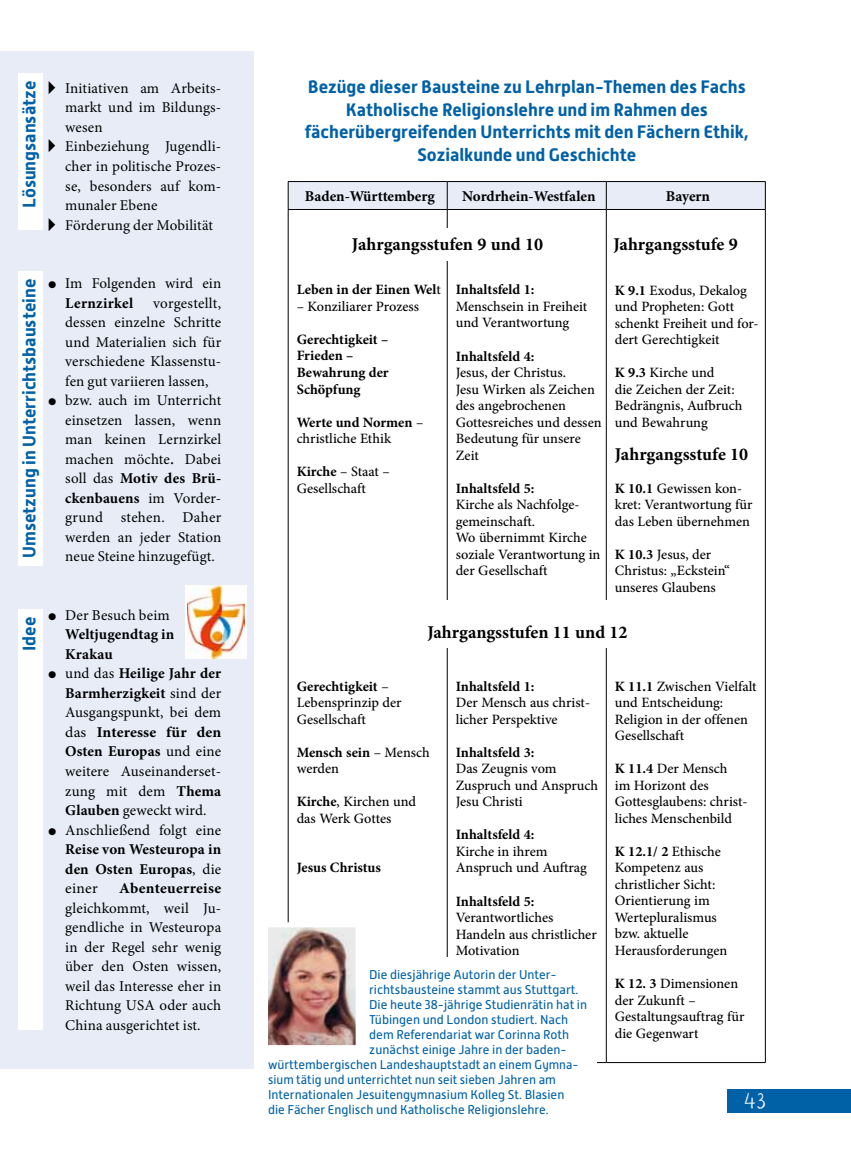
<style>
.page{position:relative;width:851px;height:1149px;background:#fff}
.page>*{position:absolute;margin:0;border:0;box-sizing:border-box;transform-origin:0 0}
.t1{font:25.5px "DK Crayon Crumble";color:#fff}
.t2{font:700 18px/22.5px "Alwyn New";color:#0061a7;text-align:center}
.t3{font:700 18px "Minion Pro";color:#000}
.t4{font:15px/19.5px "Minion Pro";letter-spacing:.01em;color:#000}
.t5{font:700 15px/19.5px "Minion Pro";letter-spacing:.005em;color:#000;text-align:justify}
.t6{font:500 14.25px/16.5px "Minion Pro";color:#000}
.t7{font:700 14.25px/16.5px "Minion Pro";color:#000}
.t8{font:12.75px "Alwyn New";color:#0061a7}
.s1{font-size:18px}
.s2{font-weight:700}
.s3{font-weight:400}
.s4{font-weight:500}
</style>
<div class="page">
<div style="left:727px;top:1089px;width:123px;height:23px;background:#0061a7"></div>
<div style="left:0;top:51px;width:253px;height:1017px;background:#e7ecf7"></div>
<div style="left:18px;top:73px;width:25px;height:156px;background:#fff"></div>
<div style="left:18px;top:609px;width:25px;height:420px;background:#fff"></div>
<div style="left:18px;top:272px;width:25px;height:294px;background:#fff"></div>
<svg style="left:288px;top:181px;width:478px;height:28px;background:#dce1ec"></svg>
<hr style="left:288px;top:209px;width:159px;height:1px;background:#000">
<hr style="left:288px;top:210px;width:1px;height:851px;background:#000">
<hr style="left:447px;top:209px;width:159px;height:1px;background:#000">
<hr style="left:447px;top:210px;width:1px;height:851px;background:#000">
<hr style="left:606px;top:209px;width:159px;height:1px;background:#000">
<hr style="left:606px;top:210px;width:1px;height:851px;background:#000">
<hr style="left:765px;top:210px;width:1px;height:851px;background:#000">
<hr style="left:447px;top:1061px;width:159px;height:1px;background:#000">
<hr style="left:606px;top:1061px;width:159px;height:1px;background:#000">
<div style="left:438px;top:229px;width:19px;height:32px;background:#fff"></div>
<div style="left:432px;top:600px;width:203px;height:47px;background:#fff"></div>
<div style="left:264px;top:957px;width:332px;height:162px;background:#fff"></div>
<img style="left:269px;top:927px;width:86px;height:116px">
<div style="left:263px;top:921px;width:98px;height:128px;border:5px solid #fff"></div>
<div style="left:185px;top:585px;width:62px;height:73px;background:#fff"></div>
<img style="left:187px;top:585px;width:57px;height:73px">
<p class="t2" style="left:18px;top:208px;width:129px;rotate:-90deg">Lösungsansätze</p>
<p class="t2" style="left:18px;top:558px;width:281px;rotate:-90deg">Umsetzung in Unterrichtsbausteine</p>
<p class="t2" style="left:18px;top:651px;width:36px;rotate:-90deg">Idee</p>
<p class="t4" style="left:65px;top:78px;width:157px">Initiativen am Arbeits&shy;markt und im Bildungs&shy;wesen<br>Einbeziehung Jugendli&shy;cher in politische Prozes&shy;se, besonders auf kom&shy;munaler Ebene<br>Förderung der Mobilität</p>
<p class="t4" style="left:65px;top:273px;width:157px">Im Folgenden wird ein</p>
<p class="t5" style="left:65px;top:293px;width:69px">Lernzirkel</p>
<p class="t4" style="left:65px;top:293px;width:157px;text-indent:88px">vorgestellt, dessen einzelne Schritte und Materialien sich für verschiedene Klassenstu&shy;fen gut variieren lassen, bzw. auch im Unterricht einsetzen lassen, wenn man keinen Lernzirkel machen möchte<span class="s1">.</span> Dabei soll das <span class="s2">Motiv des Brü&shy;ckenbauens</span> im Vorder&shy;grund stehen. Daher werden an jeder Station neue Steine hinzugefügt.</p>
<p class="t4" style="left:65px;top:605px;width:106px">Der Besuch beim</p>
<p class="t4" style="left:65px;top:624px;width:157px"><span class="s2">Weltjugendtag in<br>Krakau<br></span>und das <span class="s2">Heilige Jahr der<br>Barmherzigkeit</span> sind der<br>Ausgangspunkt, bei dem das <span class="s2">Interesse für den<br>Osten Europas</span> und eine weitere Auseinanderset&shy;zung mit dem <span class="s2">Thema<br>Glauben</span> geweckt wird.<br>Anschließend folgt eine</p>
<p class="t5" style="left:65px;top:839px;width:157px">Reise von Westeuropa in den Osten Europas<span class="s3">, die einer</span></p>
<p class="t5" style="left:119px;top:878px;width:103px">Abenteuerreise</p>
<p class="t4" style="left:65px;top:897px;width:157px;text-align:justify">gleichkommt, weil Ju&shy;gendliche in Westeuropa in der Regel sehr wenig über den Osten wissen, weil das Interesse eher in Richtung USA oder auch China ausgerichtet ist.</p>
<p class="t2" style="left:305px;top:76px;width:445px">Bezüge dieser Bausteine zu Lehrplan-Themen des Fachs Katholische Religionslehre und im Rahmen des fächerübergreifenden Unterrichts mit den Fächern Ethik, Sozialkunde und Geschichte</p>
<p class="t5" style="left:305px;top:186px;width:131px">Baden-Württemberg</p>
<p class="t5" style="left:462px;top:186px;width:135px">Nordrhein-Westfalen</p>
<p class="t5" style="left:665px;top:186px;width:46px">Bayern</p>
<p class="t3" style="left:352px;top:231px;width:193px">Jahrgangsstufen 9 und 10</p>
<p class="t3" style="left:613px;top:231px;width:126px">Jahrgangsstufe 9</p>
<p class="t7" style="left:296px;top:281px;width:146px">Leben in der Einen Wel<span class="s4">t</span></p>
<p class="t6" style="left:296px;top:298px;width:124px">– Konziliarer Prozess</p>
<p class="t7" style="left:296px;top:331px;width:93px">Gerechtigkeit –<br>Frieden –<br>Bewahrung der<br>Schöpfung</p>
<p class="t6" style="left:296px;top:413px;width:128px"><span class="s2">Werte und Normen</span> – christliche Ethik</p>
<p class="t6" style="left:296px;top:463px;width:95px"><span class="s2">Kirche</span> – Staat –<br>Gesellschaft</p>
<p class="t7" style="left:455px;top:281px;width:80px">Inhaltsfeld 1:</p>
<p class="t6" style="left:455px;top:298px;width:133px">Menschsein in Freiheit und Verantwortung</p>
<p class="t7" style="left:455px;top:347px;width:80px">Inhaltsfeld 4:</p>
<p class="t6" style="left:455px;top:364px;width:147px">Jesus, der Christus.<br>Jesu Wirken als Zeichen des angebrochenen<br>Gottesreiches und dessen<br>Bedeutung für unsere<br>Zeit</p>
<p class="t7" style="left:455px;top:479px;width:80px">Inhaltsfeld 5:</p>
<p class="t6" style="left:455px;top:496px;width:146px">Kirche als Nachfolge&shy;gemeinschaft.<br>Wo übernimmt Kirche soziale Verantwortung in der Gesellschaft</p>
<p class="t6" style="left:614px;top:281px;width:145px"><span class="s2">K 9.1</span> Exodus, Dekalog und Propheten: Gott schenkt Freiheit und for&shy;dert Gerechtigkeit</p>
<p class="t6" style="left:614px;top:364px;width:129px"><span class="s2">K 9.3</span> Kirche und<br>die Zeichen der Zeit:<br>Bedrängnis, Aufbruch und Bewahrung</p>
<p class="t3" style="left:614px;top:441px;width:135px">Jahrgangsstufe 10</p>
<p class="t6" style="left:614px;top:479px;width:139px"><span class="s2">K 10.1</span> Gewissen kon&shy;kret: Verantwortung für das Leben übernehmen</p>
<p class="t6" style="left:614px;top:545px;width:117px"><span class="s2">K 10.3</span> Jesus, der<br>Christus: „Eckstein“ unseres Glaubens</p>
<p class="t3" style="left:427px;top:619px;width:202px">Jahrgangsstufen 11 und 12</p>
<p class="t6" style="left:296px;top:677px;width:106px"><span class="s2">Gerechtigkeit</span> –<br>Lebensprinzip der<br>Gesellschaft</p>
<p class="t6" style="left:296px;top:743px;width:135px"><span class="s2">Mensch sein</span> – Mensch werden</p>
<p class="t6" style="left:296px;top:793px;width:121px"><span class="s2">Kirche</span>, Kirchen und das Werk Gottes</p>
<p class="t7" style="left:296px;top:859px;width:86px">Jesus Christus</p>
<p class="t7" style="left:455px;top:677px;width:80px">Inhaltsfeld 1:</p>
<p class="t6" style="left:455px;top:694px;width:136px">Der Mensch aus christ&shy;licher Perspektive</p>
<p class="t7" style="left:455px;top:743px;width:80px">Inhaltsfeld 3:</p>
<p class="t6" style="left:455px;top:760px;width:144px">Das Zeugnis vom<br>Zuspruch und Anspruch<br>Jesu Christi</p>
<p class="t7" style="left:455px;top:826px;width:80px">Inhaltsfeld 4:</p>
<p class="t6" style="left:455px;top:842px;width:133px">Kirche in ihrem<br>Anspruch und Auftrag</p>
<p class="t7" style="left:455px;top:892px;width:80px">Inhaltsfeld 5:</p>
<p class="t6" style="left:455px;top:908px;width:142px">Verantwortliches<br>Handeln aus christlicher<br>Motivation</p>
<p class="t8" style="left:369px;top:967px;width:189px">Die diesjährige Autorin der Unter-</p>
<p class="t8" style="left:369px;top:982px;width:211px">richtsbausteine stammt aus Stuttgart.</p>
<p class="t8" style="left:369px;top:997px;width:219px">Die heute 38-jährige Studienrätin hat in</p>
<p class="t8" style="left:369px;top:1012px;width:200px">Tübingen und London studiert. Nach</p>
<p class="t8" style="left:369px;top:1027px;width:201px">dem Referendariat war Corinna Roth</p>
<p class="t8" style="left:369px;top:1042px;width:199px">zunächst einige Jahre in der baden-</p>
<p class="t8" style="left:268px;top:1057px;width:312px">württembergischen Landeshauptstadt an einem Gymna-</p>
<p class="t8" style="left:268px;top:1072px;width:289px">sium tätig und unterrichtet nun seit sieben Jahren am</p>
<p class="t8" style="left:268px;top:1087px;width:298px">Internationalen Jesuitengymnasium Kolleg St. Blasien</p>
<p class="t8" style="left:268px;top:1102px;width:282px">die Fächer Englisch und Katholische Religionslehre.</p>
<p class="t6" style="left:614px;top:677px;width:143px"><span class="s2">K 11.1</span> Zwischen Vielfalt und Entscheidung:<br>Religion in der offenen<br>Gesellschaft</p>
<p class="t6" style="left:614px;top:760px;width:134px"><span class="s2">K 11.4</span> Der Mensch<br>im Horizont des<br>Gottesglaubens: christ&shy;liches Menschenbild</p>
<p class="t6" style="left:614px;top:842px;width:114px"><span class="s2">K 12.1/ 2</span> Ethische<br>Kompetenz aus christlicher Sicht:<br>Orientierung im<br>Wertepluralismus bzw. aktuelle<br>Herausforderungen</p>
<p class="t6" style="left:614px;top:974px;width:131px"><span class="s2">K 12. 3</span> Dimensionen der Zukunft –<br>Gestaltungsauftrag für die Gegenwart</p>
<h1 class="t1" style="left:743px;top:1085px;width:23px">43</h1>
</div>
